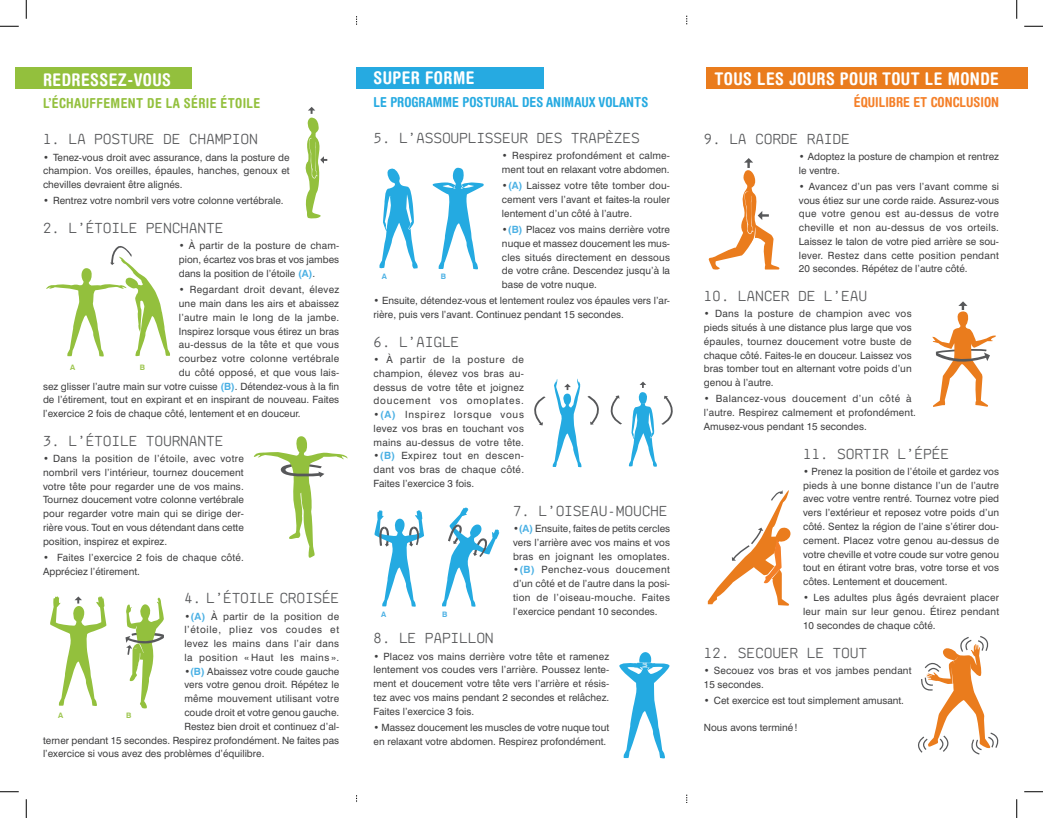
<style>
.page{position:relative;width:1043px;height:818px;background:#fff}
.page>*{position:absolute;margin:0;border:0;box-sizing:border-box;transform-origin:0 0}
.t1{font:700 condensed 17.5px "Helvetica Rounded LT Std";letter-spacing:.025em;color:#fff}
.t2{font:15px "sax Mono";letter-spacing:.025em;color:#57585a}
.t3{font:700 condensed 13.75px "Helvetica Rounded LT Std";color:#26aae1}
.t4{font:700 condensed 13.75px "Helvetica Rounded LT Std";letter-spacing:.025em;color:#93c03d}
.t5{font:700 condensed 13.75px "Helvetica Rounded LT Std";color:#f47f28}
.t6{font:10px/13.8px "Swiss 721 BT";color:#3e3e3f;text-align:justify}
.t7{font:10px/13.8px "Swiss 721 BT";letter-spacing:.02em;color:#3e3e3f}
.t8{font:10px "Swiss 721 BT";letter-spacing:.025em;color:#3e3e3f}
.t9{font:10px "Swiss 721 BT";letter-spacing:.03em;color:#3e3e3f}
.t10{font:700 7.5px "Swiss 721 BT";color:#9cc54c}
.t11{font:700 7.5px "Swiss 721 BT";color:#4ab0e4}
.s1{font-weight:700;color:#4ab0e4}
</style>
<div class="page">
<div style="left:356px;top:67px;width:188px;height:22px;background:#26aae1"></div>
<div style="left:707px;top:67px;width:321px;height:22px;background:#ea7c1d"></div>
<div style="left:15px;top:68px;width:177px;height:21px;background:#93c03d"></div>
<svg style="left:619px;top:652px;width:50px;height:107px"></svg>
<svg style="left:932px;top:301px;width:64px;height:106px"></svg>
<svg style="left:707px;top:490px;width:84px;height:115px"></svg>
<svg style="left:253px;top:436px;width:95px;height:122px"></svg>
<svg style="left:305px;top:107px;width:22px;height:112px"></svg>
<svg style="left:46px;top:246px;width:124px;height:111px"></svg>
<svg style="left:708px;top:158px;width:72px;height:112px"></svg>
<svg style="left:918px;top:636px;width:81px;height:118px"></svg>
<svg style="left:50px;top:596px;width:56px;height:110px"></svg>
<svg style="left:125px;top:597px;width:39px;height:112px"></svg>
<svg style="left:379px;top:167px;width:105px;height:103px"></svg>
<svg style="left:534px;top:396px;width:11px;height:29px"></svg>
<svg style="left:552px;top:378px;width:47px;height:89px"></svg>
<svg style="left:610px;top:395px;width:12px;height:29px"></svg>
<svg style="left:628px;top:381px;width:45px;height:86px"></svg>
<svg style="left:374px;top:507px;width:126px;height:100px"></svg>
<svg style="left:0;top:25px;width:19px;height:2px"></svg>
<svg style="left:1024px;top:25px;width:18px;height:2px"></svg>
<svg style="left:0;top:791px;width:19px;height:1px"></svg>
<svg style="left:1024px;top:791px;width:18px;height:1px"></svg>
<svg style="left:25px;top:0;width:2px;height:19px"></svg>
<svg style="left:25px;top:799px;width:2px;height:19px"></svg>
<svg style="left:1016px;top:0;width:1px;height:19px"></svg>
<svg style="left:1016px;top:799px;width:1px;height:19px"></svg>
<h1 class="t1" style="left:43px;top:69px;width:129px">REDRESSEZ-VOUS</h1>
<h3 class="t4" style="left:43px;top:95px;width:219px">L’ÉCHAUFFEMENT DE LA SÉRIE ÉTOILE</h3>
<h2 class="t2" style="left:43px;top:129px;width:216px">1. LA POSTURE DE CHAMPION</h2>
<p class="t6" style="left:43px;top:150px;width:248px">• Tenez-vous droit avec assurance, dans la posture de champion. Vos oreilles, épaules, hanches, genoux et chevilles devraient être alignés.</p>
<p class="t6" style="left:43px;top:194px;width:242px">• Rentrez votre nombril vers votre colonne vertébrale.</p>
<h2 class="t2" style="left:43px;top:218px;width:180px">2. L’ÉTOILE PENCHANTE</h2>
<p class="t6" style="left:179px;top:239px;width:162px">• À partir de la posture de cham&shy;pion, écartez vos bras et vos jambes dans la position de l’étoile <span class="s1">(A)</span>.</p>
<p class="t9" style="left:179px;top:283px;width:162px">• Regardant droit devant, élevez</p>
<p class="t6" style="left:179px;top:296px;width:162px">une main dans les airs et abaissez</p>
<p class="t8" style="left:179px;top:311px;width:162px">l’autre main le long de la jambe.</p>
<p class="t6" style="left:179px;top:324px;width:162px">Inspirez lorsque vous étirez un bras</p>
<p class="t7" style="left:179px;top:338px;width:162px">au-dessus de la tête et que vous</p>
<p class="t8" style="left:179px;top:352px;width:162px">courbez votre colonne vertébrale</p>
<p class="t6" style="left:179px;top:365px;width:162px">du côté opposé, et que vous lais-</p>
<p class="t6" style="left:43px;top:379px;width:298px">sez glisser l’autre main sur votre cuisse <span class="s1">(B)</span>. Détendez-vous à la fin</p>
<p class="t6" style="left:43px;top:393px;width:297px">de l’étirement, tout en expirant et en inspirant de nouveau. Faites</p>
<p class="t6" style="left:43px;top:406px;width:259px">l’exercice 2 fois de chaque côté, lentement et en douceur.</p>
<h2 class="t2" style="left:43px;top:430px;width:180px">3. L’ÉTOILE TOURNANTE</h2>
<p class="t6" style="left:43px;top:451px;width:202px">• Dans la position de l’étoile, avec votre nombril vers l’intérieur, tournez doucement votre tête pour regarder une de vos mains.<br>Tournez doucement votre colonne vertébrale pour regarder votre main qui se dirige der&shy;rière vous. Tout en vous détendant dans cette position, inspirez et expirez.</p>
<p class="t7" style="left:43px;top:550px;width:202px">• Faites l’exercice 2 fois de chaque côté.<br>Appréciez l’étirement.</p>
<h2 class="t2" style="left:184px;top:588px;width:156px">4. L’ÉTOILE CROISÉE</h2>
<p class="t6" style="left:184px;top:609px;width:156px">•<span class="s1">(A)</span> À partir de la position de l’étoile, pliez vos coudes et levez les mains dans l’air dans la position « Haut les mains ».</p>
<p class="t6" style="left:184px;top:664px;width:156px">•<span class="s1">(B)</span> Abaissez votre coude gauche</p>
<p class="t6" style="left:184px;top:678px;width:156px">vers votre genou droit. Répétez le</p>
<p class="t7" style="left:184px;top:691px;width:156px">même mouvement utilisant votre</p>
<p class="t6" style="left:184px;top:705px;width:156px">coude droit et votre genou gauche.</p>
<p class="t6" style="left:184px;top:719px;width:156px">Restez bien droit et continuez d’al-</p>
<p class="t6" style="left:43px;top:733px;width:298px">terner pendant 15 secondes. Respirez profondément. Ne faites pas</p>
<p class="t6" style="left:43px;top:746px;width:223px">l’exercice si vous avez des problèmes d’équilibre.</p>
<p class="t10" style="left:70px;top:363px;width:7px">A</p>
<p class="t10" style="left:140px;top:363px;width:7px">B</p>
<p class="t10" style="left:58px;top:710px;width:7px">A</p>
<p class="t10" style="left:126px;top:710px;width:7px">B</p>
<h1 class="t1" style="left:373px;top:67px;width:102px">SUPER FORME</h1>
<h3 class="t3" style="left:373px;top:93px;width:276px">LE PROGRAMME POSTURAL DES ANIMAUX VOLANTS</h3>
<h2 class="t2" style="left:373px;top:128px;width:266px">5. L’ASSOUPLISSEUR DES TRAPÈZES</h2>
<p class="t6" style="left:502px;top:149px;width:170px">• Respirez profondément et calme&shy;ment tout en relaxant votre abdomen.</p>
<p class="t6" style="left:502px;top:179px;width:170px">•<span class="s1">(A)</span> Laissez votre tête tomber dou&shy;cement vers l’avant et faites-la rouler lentement d’un côté à l’autre.</p>
<p class="t6" style="left:502px;top:222px;width:170px">•<span class="s1">(B)</span> Placez vos mains derrière votre nuque et massez doucement les mus&shy;cles situés directement en dessous de votre crâne. Descendez jusqu’à la base de votre nuque.</p>
<p class="t6" style="left:373px;top:294px;width:298px">• Ensuite, détendez-vous et lentement roulez vos épaules vers l’ar&shy;rière, puis vers l’avant. Continuez pendant 15 secondes.</p>
<h2 class="t2" style="left:373px;top:331px;width:87px">6. L’AIGLE</h2>
<p class="t6" style="left:373px;top:352px;width:152px">• À partir de la posture de champion, élevez vos bras au&shy;dessus de votre tête et joignez doucement vos omoplates.</p>
<p class="t6" style="left:373px;top:407px;width:152px">•<span class="s1">(A)</span> Inspirez lorsque vous levez vos bras en touchant vos mains au-dessus de votre tête.</p>
<p class="t6" style="left:373px;top:449px;width:152px">•<span class="s1">(B)</span> Expirez tout en descen&shy;dant vos bras de chaque côté.<br>Faites l’exercice 3 fois.</p>
<h2 class="t2" style="left:513px;top:500px;width:156px">7. L’OISEAU-MOUCHE</h2>
<p class="t6" style="left:513px;top:521px;width:158px">•<span class="s1">(A)</span> Ensuite, faites de petits cercles vers l’arrière avec vos mains et vos bras en joignant les omoplates.</p>
<p class="t6" style="left:513px;top:562px;width:158px">•<span class="s1">(B)</span> Penchez-vous doucement d’un côté et de l’autre dans la posi&shy;tion de l’oiseau-mouche. Faites l’exercice pendant 10 secondes.</p>
<h2 class="t2" style="left:373px;top:628px;width:120px">8. LE PAPI LLON</h2>
<p class="t6" style="left:373px;top:649px;width:237px">• Placez vos mains derrière votre tête et ramenez lentement vos coudes vers l’arrière. Poussez lente&shy;ment et doucement votre tête vers l’arrière et résis&shy;tez avec vos mains pendant 2 secondes et relâchez.<br>Faites l’exercice 3 fois.</p>
<p class="t6" style="left:373px;top:720px;width:237px">• Massez doucement les muscles de votre nuque tout en relaxant votre abdomen. Respirez profondément.</p>
<p class="t11" style="left:382px;top:272px;width:7px">A</p>
<p class="t11" style="left:441px;top:272px;width:7px">B</p>
<p class="t11" style="left:381px;top:609px;width:7px">A</p>
<p class="t11" style="left:442px;top:609px;width:7px">B</p>
<h1 class="t1" style="left:714px;top:68px;width:286px">TOUS LES JOURS POUR TOUT LE MONDE</h1>
<h3 class="t5" style="left:853px;top:94px;width:147px">ÉQUILIBRE ET CONCLUSION</h3>
<h2 class="t2" style="left:704px;top:128px;width:147px">9. LA CORDE RAIDE</h2>
<p class="t6" style="left:799px;top:149px;width:202px">• Adoptez la posture de champion et rentrez le ventre.</p>
<p class="t6" style="left:799px;top:179px;width:202px">• Avancez d’un pas vers l’avant comme si vous étiez sur une corde raide. Assurez-vous que votre genou est au-dessus de votre cheville et non au-dessus de vos orteils.<br>Laissez le talon de votre pied arrière se sou&shy;lever. Restez dans cette position pendant 20 secondes. Répétez de l’autre côté.</p>
<h2 class="t2" style="left:704px;top:285px;width:163px">10. LANCER DE L’EAU</h2>
<p class="t6" style="left:704px;top:307px;width:209px">• Dans la posture de champion avec vos pieds situés à une distance plus large que vos épaules, tournez doucement votre buste de chaque côté. Faites-le en douceur. Laissez vos bras tomber tout en alternant votre poids d’un genou à l’autre.</p>
<p class="t6" style="left:704px;top:392px;width:213px;text-align:left">• Balancez-vous doucement d’un côté à l’autre. Respirez calmement et profondément.<br>Amusez-vous pendant 15 secondes.</p>
<h2 class="t2" style="left:803px;top:443px;width:147px">11. SORTIR L’ÉPÉE</h2>
<p class="t6" style="left:803px;top:464px;width:197px">• Prenez la position de l’étoile et gardez vos pieds à une bonne distance l’un de l’autre avec votre ventre rentré. Tournez votre pied vers l’extérieur et reposez votre poids d’un côté. Sentez la région de l’aine s’étirer dou&shy;cement. Placez votre genou au-dessus de votre cheville et votre coude sur votre genou tout en étirant votre bras, votre torse et vos côtes. Lentement et doucement.</p>
<p class="t6" style="left:803px;top:590px;width:197px">• Les adultes plus âgés devraient placer leur main sur leur genou. Étirez pendant 10 secondes de chaque côté.</p>
<h2 class="t2" style="left:704px;top:642px;width:155px">12. SECOUER LE TOUT</h2>
<p class="t7" style="left:704px;top:663px;width:209px">• Secouez vos bras et vos jambes pendant<br>15 secondes.</p>
<p class="t6" style="left:704px;top:693px;width:202px">• Cet exercice est tout simplement amusant.</p>
<p class="t6" style="left:704px;top:720px;width:95px">Nous avons terminé!</p>
</div>
